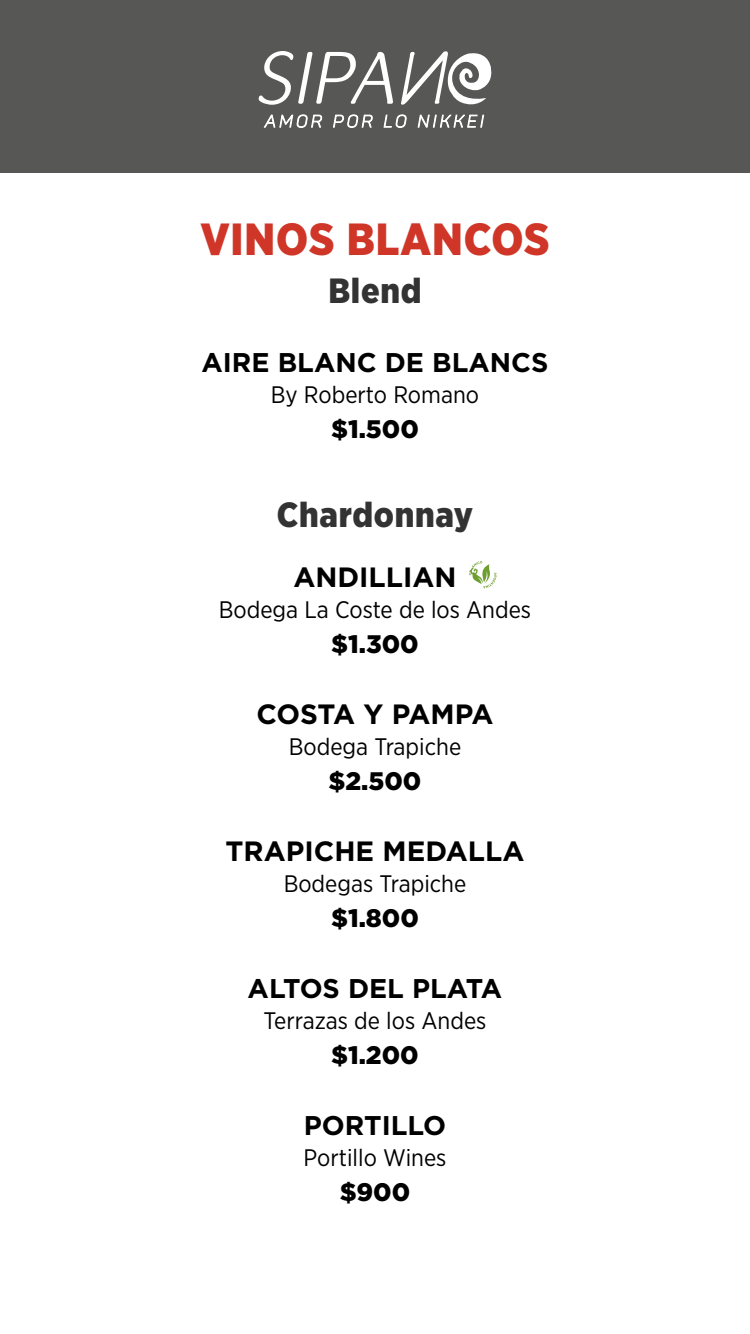
<style>
.page{position:relative;width:750px;height:1334px;background:#fff}
.page>*{position:absolute;margin:0;border:0;box-sizing:border-box;transform-origin:0 0}
.t1{font:900 45px "Gotham Narrow";letter-spacing:.02em;color:#cf3628}
.t2{font:900 35px "Gotham Narrow";letter-spacing:.02em;color:#333}
.t3{font:700 27.9px "Gotham";color:#000}
.t4{font:700 27.9px "Gotham";letter-spacing:-.02em;color:#000}
.t5{font:700 27px "Gotham";color:#000}
.t6{font:900 25.3px "Gotham";color:#000}
.t7{font:23.9px "Gotham Narrow";color:#000}
</style>
<div class="page">
<div style="left:0;top:0;width:750px;height:172px;background:#575756"></div>
<svg style="left:258px;top:51px;width:234px;height:77px"></svg>
<svg style="left:469px;top:561px;width:28px;height:27px"></svg>
<h1 class="t1" style="left:200px;top:209px;width:351px">VINOS BLANCOS</h1>
<h2 class="t2" style="left:328px;top:268px;width:95px">Blend</h2>
<p class="t5" style="left:202px;top:344px;width:348px">AIRE BLANC DE BLANCS</p>
<p class="t7" style="left:271px;top:380px;width:210px">By Roberto Romano</p>
<p class="t6" style="left:331px;top:412px;width:89px">$1.500</p>
<h2 class="t2" style="left:277px;top:492px;width:198px">Chardonnay</h2>
<p class="t3" style="left:293px;top:558px;width:160px">AN DI LLIAN</p>
<p class="t7" style="left:219px;top:595px;width:314px">Bodega La Coste de los Andes</p>
<p class="t6" style="left:331px;top:627px;width:89px">$1.300</p>
<p class="t4" style="left:257px;top:695px;width:217px">COSTA Y PAMPA</p>
<p class="t7" style="left:289px;top:732px;width:174px">Bodega Trapiche</p>
<p class="t6" style="left:329px;top:764px;width:94px">$2.500</p>
<p class="t3" style="left:226px;top:832px;width:221px">TRAPICHE MEDALLA</p>
<p class="t7" style="left:284px;top:869px;width:184px">Bodegas Trapiche</p>
<p class="t6" style="left:331px;top:901px;width:89px">$1.800</p>
<p class="t5" style="left:248px;top:970px;width:255px">ALTOS DEL PLATA</p>
<p class="t7" style="left:264px;top:1005px;width:224px">Terrazas de los Andes</p>
<p class="t6" style="left:331px;top:1038px;width:89px">$1.200</p>
<p class="t5" style="left:304px;top:1107px;width:144px">PORTILLO</p>
<p class="t7" style="left:304px;top:1142px;width:144px">Portillo Wines</p>
<p class="t6" style="left:340px;top:1175px;width:72px">$900</p>
</div>
